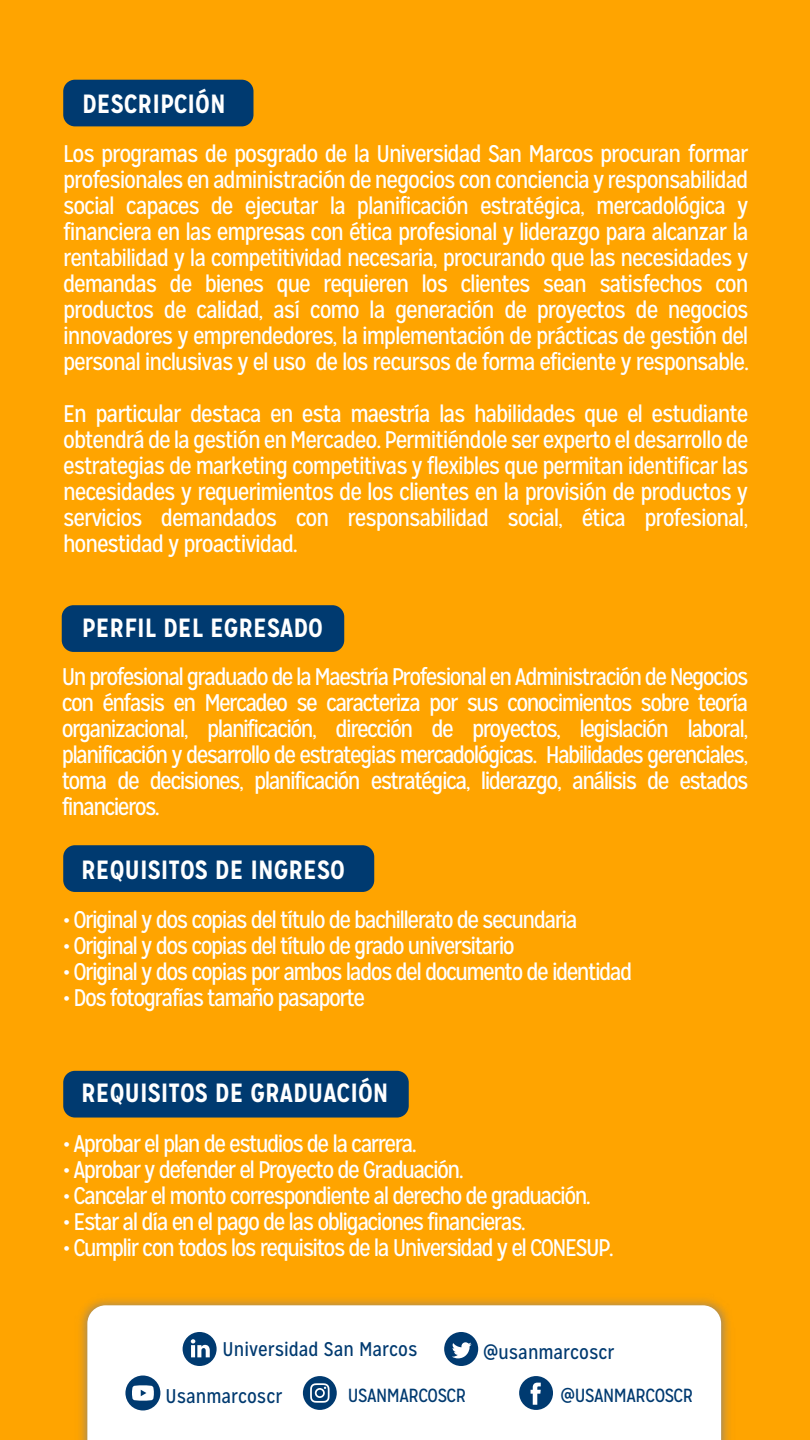
<style>
.page{position:relative;width:810px;height:1440px;background:#ffa400}
.page>*{position:absolute;margin:0;border:0;box-sizing:border-box;transform-origin:0 0}
.t1{font:700 26.33px "Mission Gothic";color:#fff}
.t2{font:24.08px/26px "Mission Gothic";letter-spacing:-.065em;color:#fff;text-align:justify}
.t3{font:19.8px "Mission Gothic";color:#003a70}
.t4{font:18.98px "Mission Gothic";letter-spacing:-.025em;color:#003a70}
</style>
<div class="page">
<div style="left:62px;top:605px;width:282px;height:47px;background:#003a70;border-radius:12px"></div>
<div style="left:63px;top:80px;width:190px;height:46px;background:#003a70;border-radius:12px"></div>
<div style="left:63px;top:1071px;width:346px;height:47px;background:#003a70;border-radius:12px"></div>
<div style="left:63px;top:845px;width:311px;height:47px;background:#003a70;border-radius:12px"></div>
<img style="left:80px;top:1299px;width:649px;height:141px">
<div style="left:87px;top:1305px;width:634px;height:135px;background:#fff"></div>
<svg style="left:303px;top:1376px;width:34px;height:34px"></svg>
<svg style="left:519px;top:1376px;width:34px;height:34px"></svg>
<svg style="left:125px;top:1376px;width:35px;height:34px"></svg>
<svg style="left:444px;top:1332px;width:34px;height:34px"></svg>
<svg style="left:183px;top:1332px;width:34px;height:34px"></svg>
<p class="t1" style="left:82px;top:88px;width:145px">DESCRIPCIÓN</p>
<p class="t2" style="left:63px;top:141px;width:688px">Los programas de posgrado de la Universidad San Marcos procuran formar profesionales en administración de negocios con conciencia y responsabilidad social capaces de ejecutar la planificación estratégica, mercadológica y financiera en las empresas con ética profesional y liderazgo para alcanzar la rentabilidad y la competitividad necesaria, procurando que las necesidades y demandas de bienes que requieren los clientes sean satisfechos con productos de calidad, así como la generación de proyectos de negocios innovadores y emprendedores, la implementación de prácticas de gestión del personal inclusivas y el uso de los recursos de forma eficiente y responsable.</p>
<p class="t2" style="left:63px;top:401px;width:687px">En particular destaca en esta maestría las habilidades que el estudiante obtendrá de la gestión en Mercadeo. Permitiéndole ser experto el desarrollo de estrategias de marketing competitivas y flexibles que permitan identificar las necesidades y requerimientos de los clientes en la provisión de productos y servicios demandados con responsabilidad social, ética profesional, honestidad y proactividad.</p>
<p class="t1" style="left:82px;top:611px;width:243px">PERFIL DEL EGRESADO</p>
<p class="t2" style="left:62px;top:664px;width:688px">Un profesional graduado de la Maestría Profesional en Administración de Negocios con énfasis en Mercadeo se caracteriza por sus conocimientos sobre teoría organizacional, planificación, dirección de proyectos, legislación laboral, planificación y desarrollo de estrategias mercadológicas. Habilidades gerenciales, toma de decisiones, planificación estratégica, liderazgo, análisis de estados financieros.</p>
<p class="t1" style="left:81px;top:854px;width:265px">REQUISITOS DE INGRESO</p>
<p class="t2" style="left:63px;top:907px;width:516px">• Original y dos copias del título de bachillerato de secundaria</p>
<p class="t2" style="left:63px;top:933px;width:453px">• Original y dos copias del título de grado universitario</p>
<p class="t2" style="left:63px;top:959px;width:571px">• Original y dos copias por ambos lados del documento de identidad</p>
<p class="t2" style="left:63px;top:985px;width:303px">• Dos fotografías tamaño pasaporte</p>
<p class="t1" style="left:81px;top:1076px;width:309px">REQUISITOS DE GRADUACIÓN</p>
<p class="t2" style="left:63px;top:1131px;width:355px">• Aprobar el plan de estudios de la carrera.</p>
<p class="t2" style="left:63px;top:1157px;width:402px">• Aprobar y defender el Proyecto de Graduación.</p>
<p class="t2" style="left:63px;top:1183px;width:529px">• Cancelar el monto correspondiente al derecho de graduación.</p>
<p class="t2" style="left:63px;top:1209px;width:464px">• Estar al día en el pago de las obligaciones financieras.</p>
<p class="t2" style="left:63px;top:1235px;width:552px">• Cumplir con todos los requisitos de la Universidad y el CONESUP.</p>
<p class="t3" style="left:223px;top:1338px;width:196px">Universidad San Marcos</p>
<p class="t3" style="left:483px;top:1340px;width:133px">@usanmarcoscr</p>
<p class="t3" style="left:166px;top:1384px;width:118px">Usanmarcoscr</p>
<p class="t4" style="left:348px;top:1384px;width:120px">USANMARCOSCR</p>
<p class="t4" style="left:561px;top:1384px;width:134px">@USANMARCOSCR</p>
</div>
